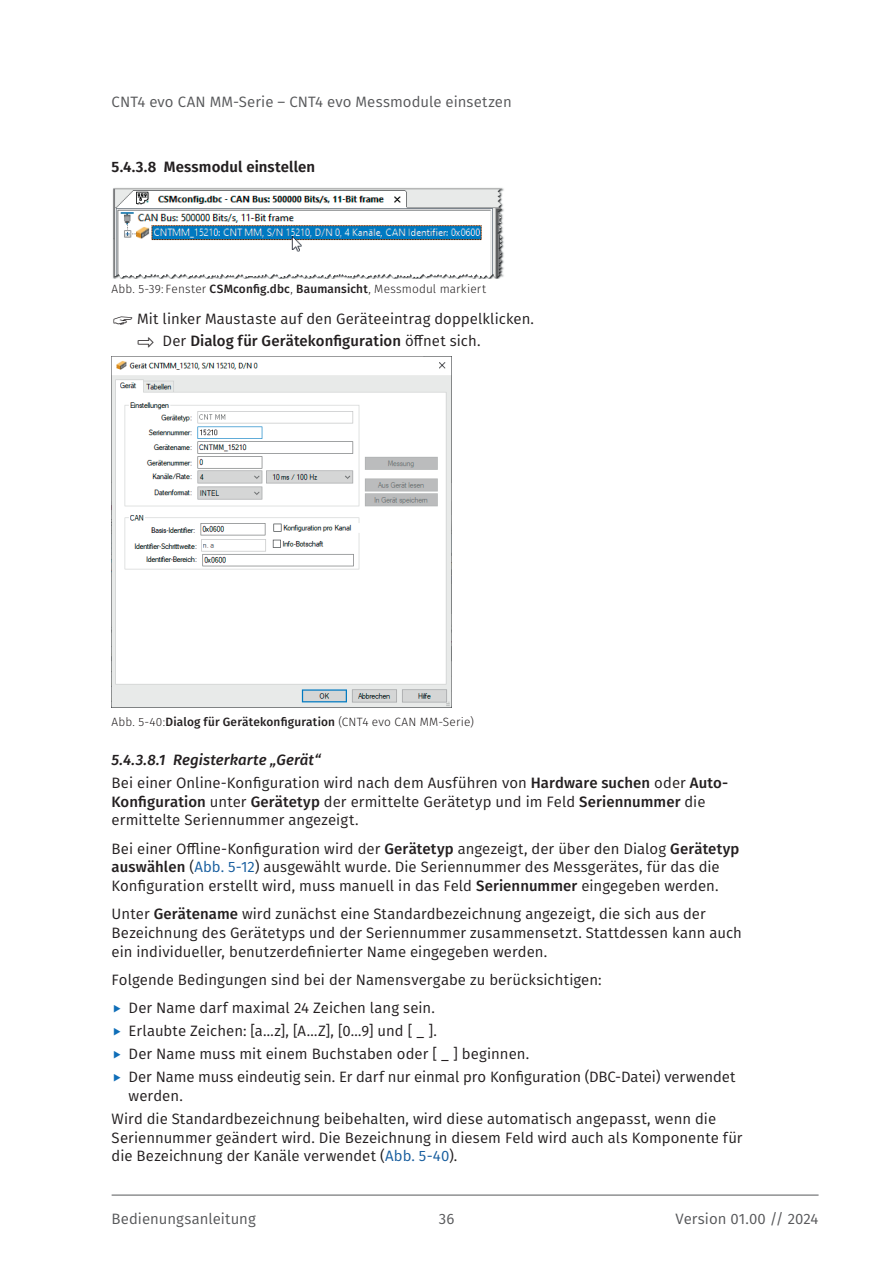
<style>
.page{position:relative;width:893px;height:1263px;background:#fff}
.page>*{position:absolute;margin:0;border:0;box-sizing:border-box;transform-origin:0 0}
.Text{font:15px/18.8px "Fira Sans";letter-spacing:.005em;color:#231f20}
.t1{font:15px "Fira Sans";letter-spacing:.005em;color:#57585a}
.t2{font:500 15px "Fira Sans";letter-spacing:.005em;color:#231f20}
.t3{font:italic 500 15px "Fira Sans";letter-spacing:.005em;color:#231f20}
.t4{font:600 15px "Fira Sans";letter-spacing:.01em;color:#231f20}
.t5{font:300 12px "Fira Sans";letter-spacing:.02em;color:#231f20}
.s1{font-weight:500}
.s2{font-weight:400;font-size:18px}
.s3{font-weight:400}
.s4{color:#175d9e}
</style>
<div class="page">
<hr style="left:112px;top:1195px;width:707px;height:1px;background:#57585a">
<img style="left:113px;top:188px;width:391px;height:90px">
<img style="left:112px;top:357px;width:340px;height:350px">
<p class="t1" style="left:112px;top:91px;width:402px">CNT4 evo CAN MM-Serie – CNT4 evo Messmodule einsetzen</p>
<p class="t4" style="left:112px;top:154px;width:205px">5.4.3.8 Messmodul einstellen</p>
<p class="t5" style="left:112px;top:281px;width:376px">Abb. 5-39: Fenster <span class="s1">CSMconfig.dbc</span>, <span class="s1">Baumansicht</span>, Messmodul markiert</p>
<p class="Text" style="left:137px;top:309px;width:398px">Mit linker Maustaste auf den Geräteeintrag doppelklicken.</p>
<p class="t2" style="left:137px;top:329px;width:345px"><span class="s2">⇨</span> <span class="s3">Der</span> Dialog für Gerätekonfiguration <span class="s3">öffnet sich.</span></p>
<p class="t5" style="left:112px;top:713px;width:364px">Abb. 5-40:<span class="s1">Dialog für Gerätekonfiguration</span> (CNT4 evo CAN MM-Serie)</p>
<p class="t3" style="left:112px;top:748px;width:211px">5.4.3.8.1 Registerkarte „Gerät“</p>
<p class="Text" style="left:112px;top:773px;width:618px">Bei einer Online-Konfiguration wird nach dem Ausführen von <span class="s1">Hardware suchen</span> oder <span class="s1">Auto-<br>Konfiguration</span> unter <span class="s1">Gerätetyp</span> der ermittelte Gerätetyp und im Feld <span class="s1">Seriennummer</span> die ermittelte Seriennummer angezeigt.</p>
<p class="Text" style="left:112px;top:839px;width:629px">Bei einer Offline-Konfiguration wird der <span class="s1">Gerätetyp</span> angezeigt, der über den Dialog <span class="s1">Gerätetyp auswählen</span> (<span class="s4">Abb. 5-12</span>) ausgewählt wurde. Die Seriennummer des Messgerätes, für das die<br>Konfiguration erstellt wird, muss manuell in das Feld <span class="s1">Seriennummer</span> eingegeben werden.</p>
<p class="Text" style="left:112px;top:904px;width:632px">Unter <span class="s1">Gerätename</span> wird zunächst eine Standardbezeichnung angezeigt, die sich aus der<br>Bezeichnung des Gerätetyps und der Seriennummer zusammensetzt. Stattdessen kann auch ein individueller, benutzerdefinierter Name eingegeben werden.</p>
<p class="Text" style="left:112px;top:970px;width:492px">Folgende Bedingungen sind bei der Namensvergabe zu berücksichtigen:</p>
<p class="Text" style="left:129px;top:998px;width:308px">Der Name darf maximal 24 Zeichen lang sein.</p>
<p class="Text" style="left:129px;top:1021px;width:310px">Erlaubte Zeichen: [a…z], [A…Z], [0…9] und [ _ ].</p>
<p class="Text" style="left:129px;top:1044px;width:402px">Der Name muss mit einem Buchstaben oder [ _ ] beginnen.</p>
<p class="Text" style="left:129px;top:1067px;width:608px">Der Name muss eindeutig sein. Er darf nur einmal pro Konfiguration (DBC-Datei) verwendet werden.</p>
<p class="Text" style="left:112px;top:1109px;width:633px">Wird die Standardbezeichnung beibehalten, wird diese automatisch angepasst, wenn die<br>Seriennummer geändert wird. Die Bezeichnung in diesem Feld wird auch als Komponente für die Bezeichnung der Kanäle verwendet (<span class="s4">Abb. 5-40</span>).</p>
<p class="t1" style="left:112px;top:1208px;width:146px">Bedienungsanleitung</p>
<p class="t1" style="left:439px;top:1208px;width:17px">36</p>
<p class="t1" style="left:676px;top:1208px;width:144px">Version 01.00 // 2024</p>
</div>
